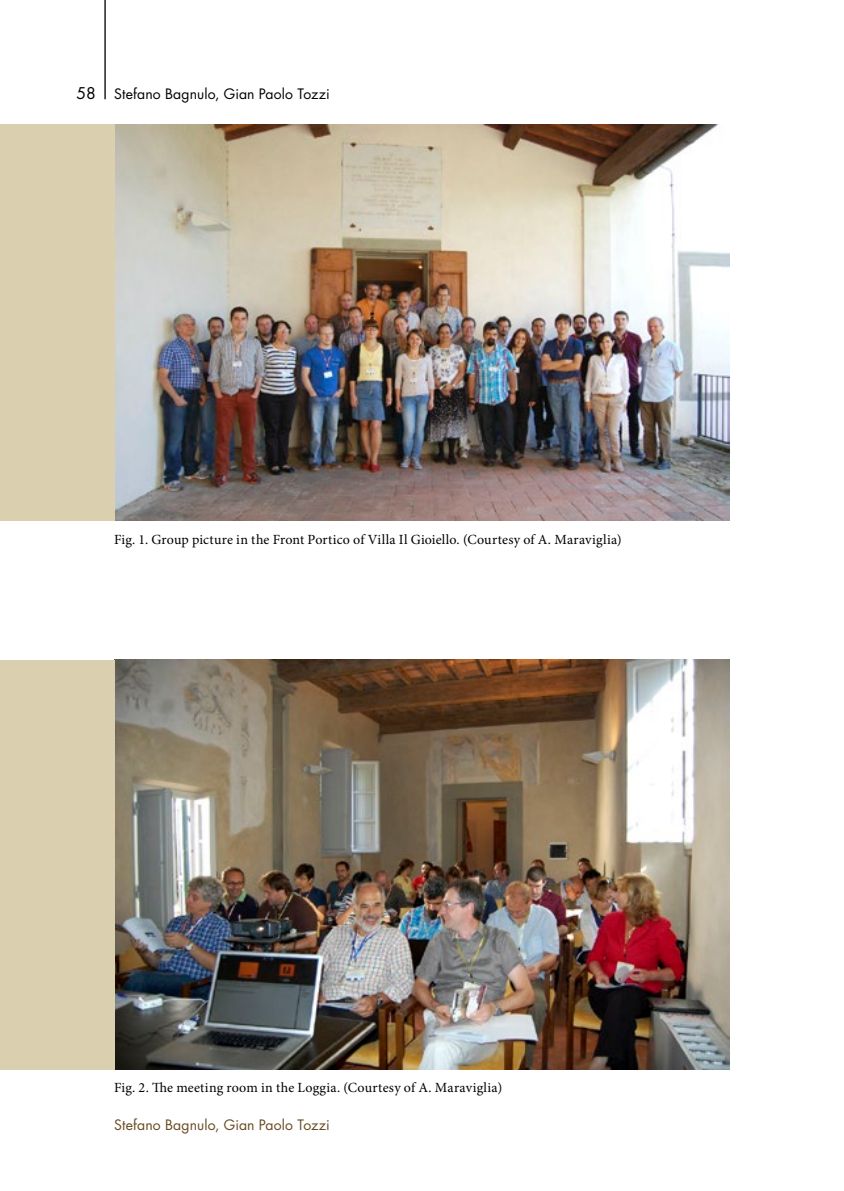
<style>
.page{position:relative;width:844px;height:1191px;background:#fff}
.page>*{position:absolute;margin:0;border:0;box-sizing:border-box;transform-origin:0 0}
.t1{font:15.75px "Futura Std";color:#000}
.t2{font:14px "Minion Pro";letter-spacing:.015em;color:#000}
.t3{font:14px "Futura Std";letter-spacing:.005em;color:#684a21}
.t4{font:14px "Futura Std";letter-spacing:.005em;color:#000}
</style>
<div class="page">
<hr style="left:104px;top:0;width:2px;height:99px;background:#000">
<img style="left:114px;top:124px;width:615px;height:396px">
<img style="left:114px;top:659px;width:615px;height:410px">
<div style="left:0;top:124px;width:114px;height:396px;background:#dacfae"></div>
<div style="left:0;top:659px;width:114px;height:410px;background:#dacfae"></div>
<p class="t1" style="left:76px;top:83px;width:21px">58</p>
<p class="t4" style="left:114px;top:85px;width:217px">Stefano Bagnulo, Gian Paolo Tozzi</p>
<p class="t2" style="left:114px;top:530px;width:509px">Fig. 1. Group picture in the Front Portico of Villa Il Gioiello. (Courtesy of A. Maraviglia)</p>
<p class="t2" style="left:114px;top:1077px;width:389px">Fig. 2. The meeting room in the Loggia. (Courtesy of A. Maraviglia)</p>
<p class="t3" style="left:114px;top:1116px;width:217px">Stefano Bagnulo, Gian Paolo Tozzi</p>
</div>
